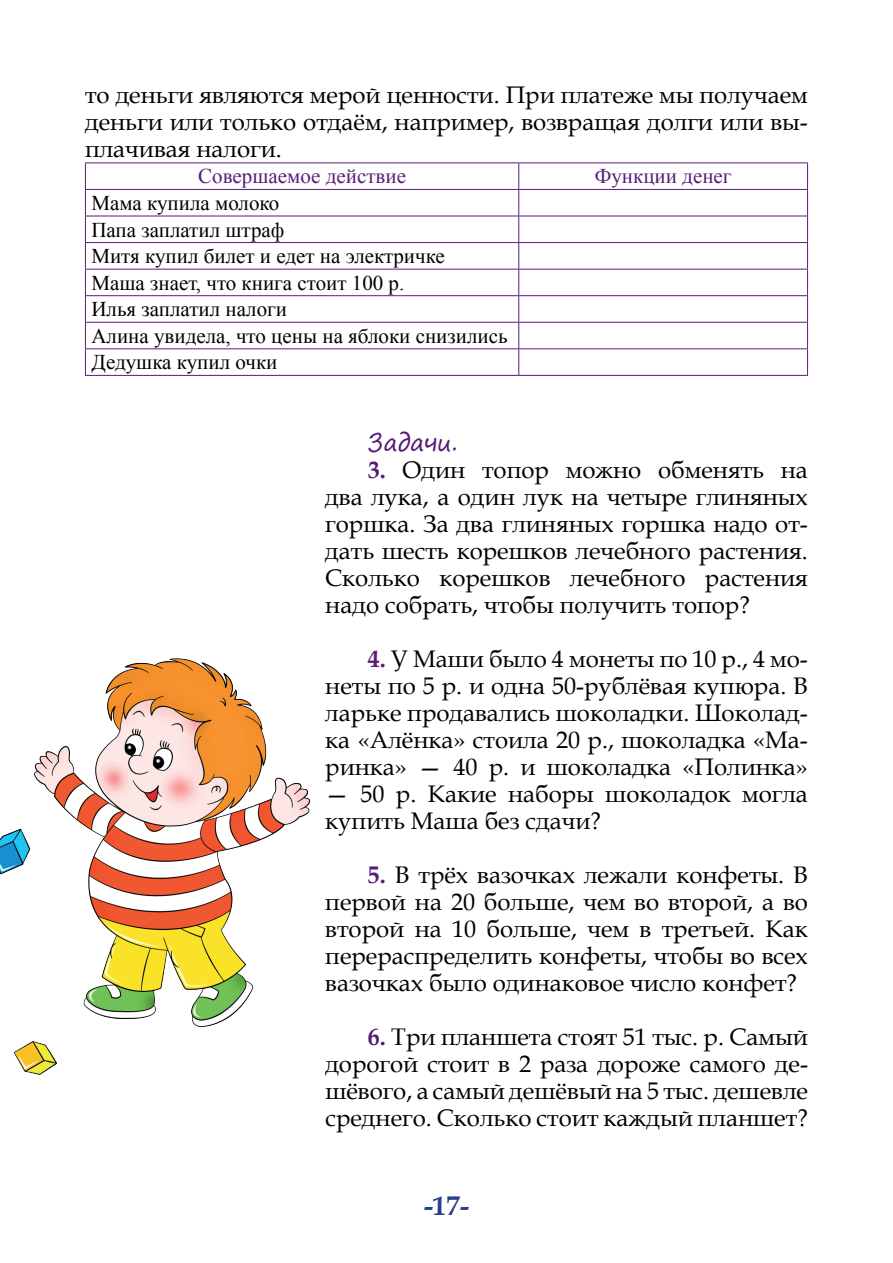
<style>
.page{position:relative;width:893px;height:1263px;background:#fff}
.page>*{position:absolute;margin:0;border:0;box-sizing:border-box;transform-origin:0 0}
.t1{font:700 27px "Book Antiqua";color:#253f8e}
.t2{font:24px/27px "Book Antiqua";color:#000001;text-align:justify}
.t3{font:24px "Segoe Print";color:#581c77}
.t4{font:21px/26.5px "Times New Roman";color:#000001}
.t5{font:21px "Times New Roman";color:#581c77}
.s1{font-weight:700;color:#581c77}
</style>
<div class="page">
<img style="left:0;top:658px;width:311px;height:417px">
<hr style="left:85px;top:162px;width:434px;height:1px;background:#581c77">
<hr style="left:519px;top:162px;width:289px;height:1px;background:#581c77">
<hr style="left:85px;top:189px;width:434px;height:1px;background:#581c77">
<hr style="left:519px;top:189px;width:289px;height:1px;background:#581c77">
<hr style="left:85px;top:216px;width:434px;height:1px;background:#581c77">
<hr style="left:519px;top:216px;width:289px;height:1px;background:#581c77">
<hr style="left:85px;top:242px;width:434px;height:1px;background:#581c77">
<hr style="left:519px;top:242px;width:289px;height:1px;background:#581c77">
<hr style="left:85px;top:269px;width:434px;height:1px;background:#581c77">
<hr style="left:519px;top:269px;width:289px;height:1px;background:#581c77">
<hr style="left:85px;top:295px;width:434px;height:1px;background:#581c77">
<hr style="left:519px;top:295px;width:289px;height:1px;background:#581c77">
<hr style="left:85px;top:322px;width:434px;height:1px;background:#581c77">
<hr style="left:519px;top:322px;width:289px;height:1px;background:#581c77">
<hr style="left:85px;top:348px;width:434px;height:1px;background:#581c77">
<svg style="left:85px;top:163px;width:1px;height:212px"></svg>
<hr style="left:519px;top:348px;width:289px;height:1px;background:#581c77">
<svg style="left:518px;top:163px;width:1px;height:212px"></svg>
<svg style="left:807px;top:163px;width:1px;height:212px"></svg>
<hr style="left:85px;top:375px;width:434px;height:1px;background:#581c77">
<hr style="left:519px;top:375px;width:289px;height:1px;background:#581c77">
<p class="t2" style="left:85px;top:80px;width:724px">то деньги являются мерой ценности. При платеже мы получаем деньги или только отдаём, например, возвращая долги или вы&shy;плачивая налоги.</p>
<p class="t5" style="left:198px;top:162px;width:209px">Совершаемое действие</p>
<p class="t5" style="left:595px;top:162px;width:138px">Функции денег</p>
<p class="t4" style="left:91px;top:189px;width:418px">Мама купила молоко<br>Папа заплатил штраф<br>Митя купил билет и едет на электричке<br>Маша знает, что книга стоит 100 р.<br>Илья заплатил налоги<br>Алина увидела, что цены на яблоки снизились<br>Дедушка купил очки</p>
<p class="t3" style="left:368px;top:421px;width:92px">Задачи.</p>
<p class="t2" style="left:325px;top:456px;width:484px;text-indent:43px"><span class="s1">3.</span> Один топор можно обменять на два лука, а один лук на четыре глиняных горшка. За два глиняных горшка надо от&shy;дать шесть корешков лечебного растения.<br>Сколько корешков лечебного растения надо собрать, чтобы получить топор?</p>
<p class="t2" style="left:325px;top:645px;width:484px;text-indent:43px"><span class="s1">4.</span> У Маши было 4 монеты по 10 р., 4 мо&shy;неты по 5 р. и одна 50-рублёвая купюра. В ларьке продавались шоколадки. Шоколад&shy;ка «Алёнка» стоила 20 р., шоколадка «Ма&shy;ринка» — 40 р. и шоколадка «Полинка»</p>
<p class="t2" style="left:325px;top:780px;width:484px">— 50 р. Какие наборы шоколадок могла купить Маша без сдачи?</p>
<p class="t2" style="left:325px;top:861px;width:484px;text-indent:43px"><span class="s1">5.</span> В трёх вазочках лежали конфеты. В первой на 20 больше, чем во второй, а во второй на 10 больше, чем в третьей. Как перераспределить конфеты, чтобы во всех вазочках было одинаковое число конфет?</p>
<p class="t2" style="left:325px;top:1023px;width:484px;text-indent:43px"><span class="s1">6.</span> Три планшета стоят 51 тыс. р. Самый дорогой стоит в 2 раза дороже самого де&shy;шёвого, а самый дешёвый на 5 тыс. дешевле среднего. Сколько стоит каждый планшет?</p>
<p class="t1" style="left:424px;top:1187px;width:46px">-17-</p>
</div>
